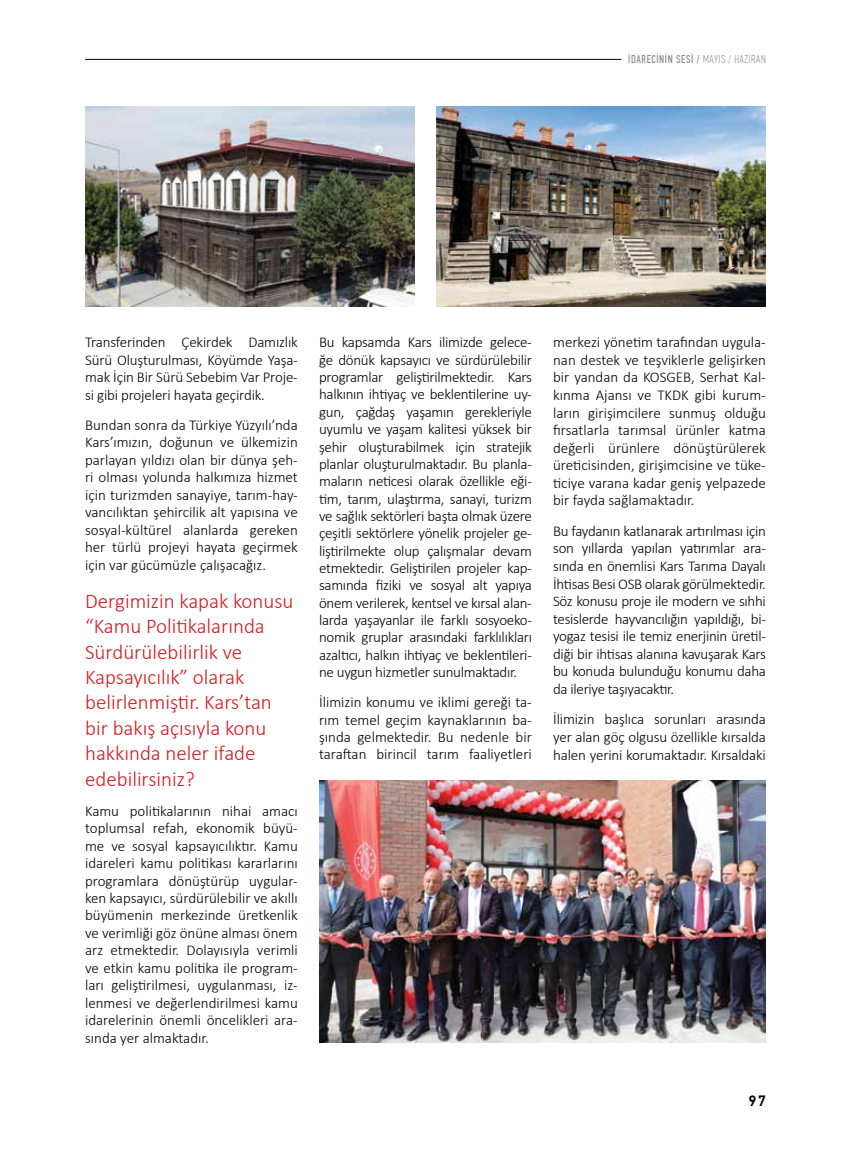
<style>
.page{position:relative;width:851px;height:1149px;background:#fff}
.page>*{position:absolute;margin:0;border:0;box-sizing:border-box;transform-origin:0 0}
.t1{font:300 21px/25.3px "Calibri";color:#d71920}
.t2{font:300 15px/17.4px "Calibri";letter-spacing:-.01em;color:#000;text-align:justify}
.t3{font:500 15px "PF Din Text Pro";color:#000}
.t4{font:11.25px "PF Din Text Comp Pro";letter-spacing:.055em;color:#808285}
.s1{font-weight:100}
</style>
<div class="page">
<hr style="left:85px;top:59px;width:536px;height:1px;background:#000">
<img style="left:319px;top:780px;width:446px;height:262px">
<img style="left:85px;top:106px;width:330px;height:200px">
<img style="left:436px;top:106px;width:329px;height:200px">
<p class="t4" style="left:628px;top:53px;width:139px">İDARECİNİN SESİ / <span class="s1">MAYIS / HAZİRAN</span></p>
<p class="t2" style="left:85px;top:333px;width:214px">Transferinden Çekirdek Damızlık Sürü Oluşturulması, Köyümde Yaşa&shy;mak İçin Bir Sürü Sebebim Var Proje&shy;si gibi projeleri hayata geçirdik.</p>
<p class="t2" style="left:85px;top:416px;width:214px">Bundan sonra da Türkiye Yüzyılı’nda Kars’ımızın, doğunun ve ülkemizin parlayan yıldızı olan bir dünya şeh&shy;ri olması yolunda halkımıza hizmet için turizmden sanayiye, tarım-hay&shy;vancılıktan şehircilik alt yapısına ve sosyal-kültürel alanlarda gereken her türlü projeyi hayata geçirmek için var gücümüzle çalışacağız.</p>
<h1 class="t1" style="left:85px;top:587px;width:210px">Dergimizin kapak konusu “Kamu Politikalarında<br>Sürdürülebilirlik ve<br>Kapsayıcılık” olarak belirlenmiştir. Kars’tan bir bakış açısıyla konu hakkında neler ifade edebilirsiniz?</h1>
<p class="t2" style="left:85px;top:801px;width:214px">Kamu politikalarının nihai amacı toplumsal refah, ekonomik büyü&shy;me ve sosyal kapsayıcılıktır. Kamu idareleri kamu politikası kararlarını programlara dönüştürüp uygular&shy;ken kapsayıcı, sürdürülebilir ve akıllı büyümenin merkezinde üretkenlik ve verimliği göz önüne alması önem arz etmektedir. Dolayısıyla verimli ve etkin kamu politika ile program&shy;ları geliştirilmesi, uygulanması, iz&shy;lenmesi ve değerlendirilmesi kamu idarelerinin önemli öncelikleri ara&shy;sında yer almaktadır.</p>
<p class="t2" style="left:319px;top:333px;width:214px">Bu kapsamda Kars ilimizde gelece&shy;ğe dönük kapsayıcı ve sürdürülebilir programlar geliştirilmektedir. Kars halkının ihtiyaç ve beklentilerine uy&shy;gun, çağdaş yaşamın gerekleriyle uyumlu ve yaşam kalitesi yüksek bir şehir oluşturabilmek için stratejik planlar oluşturulmaktadır. Bu planla&shy;maların neticesi olarak özellikle eği&shy;tim, tarım, ulaştırma, sanayi, turizm ve sağlık sektörleri başta olmak üzere çeşitli sektörlere yönelik projeler ge&shy;liştirilmekte olup çalışmalar devam etmektedir. Geliştirilen projeler kap&shy;samında fiziki ve sosyal alt yapıya önem verilerek, kentsel ve kırsal alan&shy;larda yaşayanlar ile farklı sosyoeko&shy;nomik gruplar arasındaki farklılıkları azaltıcı, halkın ihtiyaç ve beklentileri&shy;ne uygun hizmetler sunulmaktadır.</p>
<p class="t2" style="left:319px;top:693px;width:214px">İlimizin konumu ve iklimi gereği ta&shy;rım temel geçim kaynaklarının ba&shy;şında gelmektedir. Bu nedenle bir taraftan birincil tarım faaliyetleri</p>
<p class="t2" style="left:553px;top:333px;width:214px">merkezi yönetim tarafından uygula&shy;nan destek ve teşviklerle gelişirken bir yandan da KOSGEB, Serhat Kal&shy;kınma Ajansı ve TKDK gibi kurum&shy;ların girişimcilere sunmuş olduğu fırsatlarla tarımsal ürünler katma değerli ürünlere dönüştürülerek üreticisinden, girişimcisine ve tüke&shy;ticiye varana kadar geniş yelpazede bir fayda sağlamaktadır.</p>
<p class="t2" style="left:553px;top:521px;width:214px">Bu faydanın katlanarak artırılması için son yıllarda yapılan yatırımlar ara&shy;sında en önemlisi Kars Tarıma Dayalı İhtisas Besi OSB olarak görülmektedir.<br>Söz konusu proje ile modern ve sıhhi tesislerde hayvancılığın yapıldığı, bi&shy;yogaz tesisi ile temiz enerjinin üretil&shy;diği bir ihtisas alanına kavuşarak Kars bu konuda bulunduğu konumu daha da ileriye taşıyacaktır.</p>
<p class="t2" style="left:553px;top:710px;width:214px">İlimizin başlıca sorunları arasında yer alan göç olgusu özellikle kırsalda halen yerini korumaktadır. Kırsaldaki</p>
<p class="t3" style="left:748px;top:1091px;width:19px">97</p>
</div>
